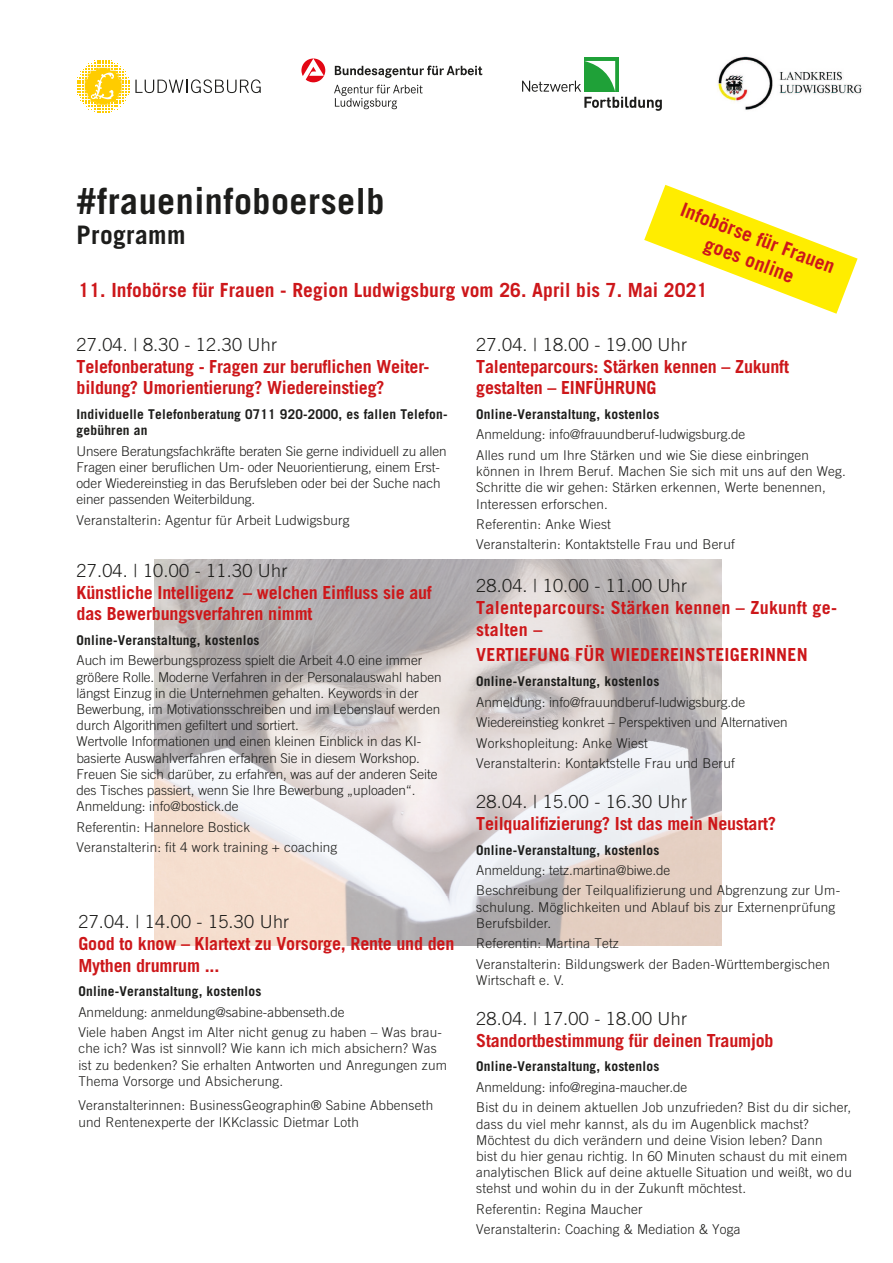
<style>
.page{position:relative;width:893px;height:1263px;background:#fff}
.page>*{position:absolute;margin:0;border:0;box-sizing:border-box;transform-origin:0 0}
.t1{font:700 36px "Ludwigsburg Trade Gothic";color:#1d1d1b}
.t2{font:700 25.5px "Ludwigsburg Trade Gothic";color:#1d1d1b}
.t3{font:700 19.5px/23.4px "Ludwigsburg Trade Gothic";letter-spacing:-.01em;color:#cd171a;text-align:center}
.t4{font:700 18px/21.6px "Ludwigsburg Trade Gothic";letter-spacing:-.025em;color:#cd171a}
.t5{font:300 18px "Ludwigsburg Trade Gothic";color:#1d1d1b}
.t6{font:700 18px/21.6px "Ludwigsburg Trade Gothic";color:#cd171a}
.t7{font:300 13.5px/16.2px "Ludwigsburg Trade Gothic";color:#1d1d1b}
.t8{font:300 13.5px/16.2px "Ludwigsburg Trade Gothic";letter-spacing:-.02em;color:#1d1d1b}
.t9{font:700 13.5px/16.2px "Ludwigsburg Trade Gothic";color:#1d1d1b}
</style>
<div class="page">
<div style="left:584px;top:57px;width:35px;height:35px;background:#1fa138"></div>
<svg style="left:522px;top:61px;width:140px;height:50px"></svg>
<svg style="left:334px;top:85px;width:89px;height:24px"></svg>
<svg style="left:335px;top:66px;width:147px;height:12px"></svg>
<svg style="left:301px;top:58px;width:24px;height:24px"></svg>
<img style="left:717px;top:56px;width:145px;height:54px">
<img style="left:154px;top:559px;width:568px;height:386px">
<svg style="left:77px;top:60px;width:52px;height:52px"></svg>
<svg style="left:135px;top:79px;width:126px;height:14px"></svg>
<svg style="left:644px;top:185px;width:214px;height:129px"></svg>
<h1 class="t1" style="left:77px;top:179px;width:310px">#fraueninfoboerselb</h1>
<h2 class="t2" style="left:77px;top:219px;width:111px">Programm</h2>
<h3 class="t3" style="left:78px;top:278px;width:631px">11. Infobörse für Frauen - Region Ludwigsburg vom 26. April bis 7. Mai 2021</h3>
<h3 class="t3" style="left:686px;top:198px;width:165px;rotate:21deg">Infobörse für Frauen goes online</h3>
<h3 class="t5" style="left:77px;top:334px;width:202px">27.04. | 8.30 - 12.30 Uhr</h3>
<h3 class="t4" style="left:77px;top:355px;width:355px">Telefonberatung - Fragen zur beruflichen Weiter&shy;bildung? Umorientierung? Wiedereinstieg?</h3>
<p class="t9" style="left:77px;top:406px;width:373px">Individuelle Telefonberatung 0711 920-2000, es fallen Telefon&shy;gebühren an</p>
<p class="t8" style="left:77px;top:443px;width:372px">Unsere Beratungsfachkräfte beraten Sie gerne individuell zu allen Fragen einer beruflichen Um- oder Neuorientierung, einem Erst&shy;oder Wiedereinstieg in das Berufsleben oder bei der Suche nach einer passenden Weiterbildung.</p>
<p class="t7" style="left:77px;top:512px;width:275px">Veranstalterin: Agentur für Arbeit Ludwigsburg</p>
<h3 class="t5" style="left:77px;top:560px;width:213px">27.04. | 10.00 - 11.30 Uhr</h3>
<h3 class="t4" style="left:77px;top:581px;width:357px">Künstliche Intelligenz – welchen Einfluss sie auf das Bewerbungsverfahren nimmt</h3>
<p class="t9" style="left:77px;top:632px;width:185px">Online-Veranstaltung, kostenlos</p>
<p class="t8" style="left:77px;top:652px;width:367px">Auch im Bewerbungsprozess spielt die Arbeit 4.0 eine immer größere Rolle. Moderne Verfahren in der Personalauswahl haben längst Einzug in die Unternehmen gehalten. Keywords in der Bewerbung, im Motivationsschreiben und im Lebenslauf werden durch Algorithmen gefiltert und sortiert.<br>Wertvolle Informationen und einen kleinen Einblick in das KI&shy;basierte Auswahlverfahren erfahren Sie in diesem Workshop.<br>Freuen Sie sich darüber, zu erfahren, was auf der anderen Seite des Tisches passiert, wenn Sie Ihre Bewerbung „uploaden“.<br>Anmeldung: info@bostick.de</p>
<p class="t7" style="left:77px;top:816px;width:263px;line-height:20.4px">Referentin: Hannelore Bostick<br>Veranstalterin: fit 4 work training + coaching</p>
<h3 class="t5" style="left:78px;top:911px;width:213px">27.04. | 14.00 - 15.30 Uhr</h3>
<h3 class="t4" style="left:78px;top:932px;width:378px">Good to know – Klartext zu Vorsorge, Rente und den<br>Mythen drumrum ...</h3>
<p class="t9" style="left:78px;top:983px;width:185px">Online-Veranstaltung, kostenlos</p>
<p class="t7" style="left:78px;top:1001px;width:365px;line-height:20.4px">Anmeldung: anmeldung@sabine-abbenseth.de<br>Viele haben Angst im Alter nicht genug zu haben – Was brau-</p>
<p class="t7" style="left:78px;top:1040px;width:370px">che ich? Was ist sinnvoll? Wie kann ich mich absichern? Was ist zu bedenken? Sie erhalten Antworten und Anregungen zum<br>Thema Vorsorge und Absicherung.</p>
<p class="t7" style="left:78px;top:1097px;width:357px">Veranstalterinnen: BusinessGeographin® Sabine Abbenseth und Rentenexperte der IKKclassic Dietmar Loth</p>
<h3 class="t5" style="left:476px;top:334px;width:213px">27.04. | 18.00 - 19.00 Uhr</h3>
<h3 class="t4" style="left:476px;top:355px;width:315px">Talenteparcours: Stärken kennen – Zukunft gestalten – EINFÜHRUNG</h3>
<p class="t9" style="left:476px;top:406px;width:185px">Online-Veranstaltung, kostenlos</p>
<p class="t7" style="left:476px;top:424px;width:334px;line-height:20.4px">Anmeldung: info@frauundberuf-ludwigsburg.de<br>Alles rund um Ihre Stärken und wie Sie diese einbringen</p>
<p class="t7" style="left:476px;top:463px;width:371px">können in Ihrem Beruf. Machen Sie sich mit uns auf den Weg.<br>Schritte die wir gehen: Stärken erkennen, Werte benennen,<br>Interessen erforschen.</p>
<p class="t7" style="left:476px;top:514px;width:260px;line-height:20.4px">Referentin: Anke Wiest<br>Veranstalterin: Kontaktstelle Frau und Beruf</p>
<h3 class="t5" style="left:476px;top:575px;width:213px">28.04. | 10.00 - 11.00 Uhr</h3>
<h3 class="t6" style="left:476px;top:596px;width:363px">Talenteparcours: Stärken kennen – Zukunft ge&shy;stalten –</h3>
<h3 class="t6" style="left:476px;top:644px;width:333px">VERTIEFUNG FÜR WIEDEREINSTEIGERINNEN</h3>
<p class="t9" style="left:476px;top:673px;width:185px">Online-Veranstaltung, kostenlos</p>
<p class="t8" style="left:476px;top:691px;width:313px;line-height:20.4px">Anmeldung: info@frauundberuf-ludwigsburg.de Wiedereinstieg konkret – Perspektiven und Alternativen Workshopleitung: Anke Wiest<br>Veranstalterin: Kontaktstelle Frau und Beruf</p>
<h3 class="t5" style="left:476px;top:791px;width:213px">28.04. | 15.00 - 16.30 Uhr</h3>
<h3 class="t4" style="left:476px;top:812px;width:302px">Teilqualifizierung? Ist das mein Neustart?</h3>
<p class="t9" style="left:476px;top:841px;width:185px">Online-Veranstaltung, kostenlos</p>
<p class="t7" style="left:476px;top:860px;width:366px;line-height:20.4px">Anmeldung: tetz.martina@biwe.de<br>Beschreibung der Teilqualifizierung und Abgrenzung zur Um-</p>
<p class="t7" style="left:476px;top:898px;width:361px">schulung. Möglichkeiten und Ablauf bis zur Externenprüfung<br>Berufsbilder.</p>
<p class="t7" style="left:476px;top:933px;width:355px;line-height:20.4px">Referentin: Martina Tetz<br>Veranstalterin: Bildungswerk der Baden-Württembergischen</p>
<p class="t7" style="left:476px;top:972px;width:90px">Wirtschaft e. V.</p>
<h3 class="t5" style="left:476px;top:1008px;width:213px">28.04. | 17.00 - 18.00 Uhr</h3>
<h3 class="t4" style="left:476px;top:1029px;width:299px">Standortbestimmung für deinen Traumjob</h3>
<p class="t9" style="left:476px;top:1058px;width:185px">Online-Veranstaltung, kostenlos</p>
<p class="t7" style="left:476px;top:1077px;width:377px;line-height:20.4px">Anmeldung: info@regina-maucher.de<br>Bist du in deinem aktuellen Job unzufrieden? Bist du dir sicher,</p>
<p class="t7" style="left:476px;top:1115px;width:378px">dass du viel mehr kannst, als du im Augenblick machst?<br>Möchtest du dich verändern und deine Vision leben? Dann<br>bist du hier genau richtig. In 60 Minuten schaust du mit einem analytischen Blick auf deine aktuelle Situation und weißt, wo du stehst und wohin du in der Zukunft möchtest.</p>
<p class="t7" style="left:476px;top:1198px;width:266px;line-height:20.4px">Referentin: Regina Maucher<br>Veranstalterin: Coaching &amp; Mediation &amp; Yoga</p>
</div>
